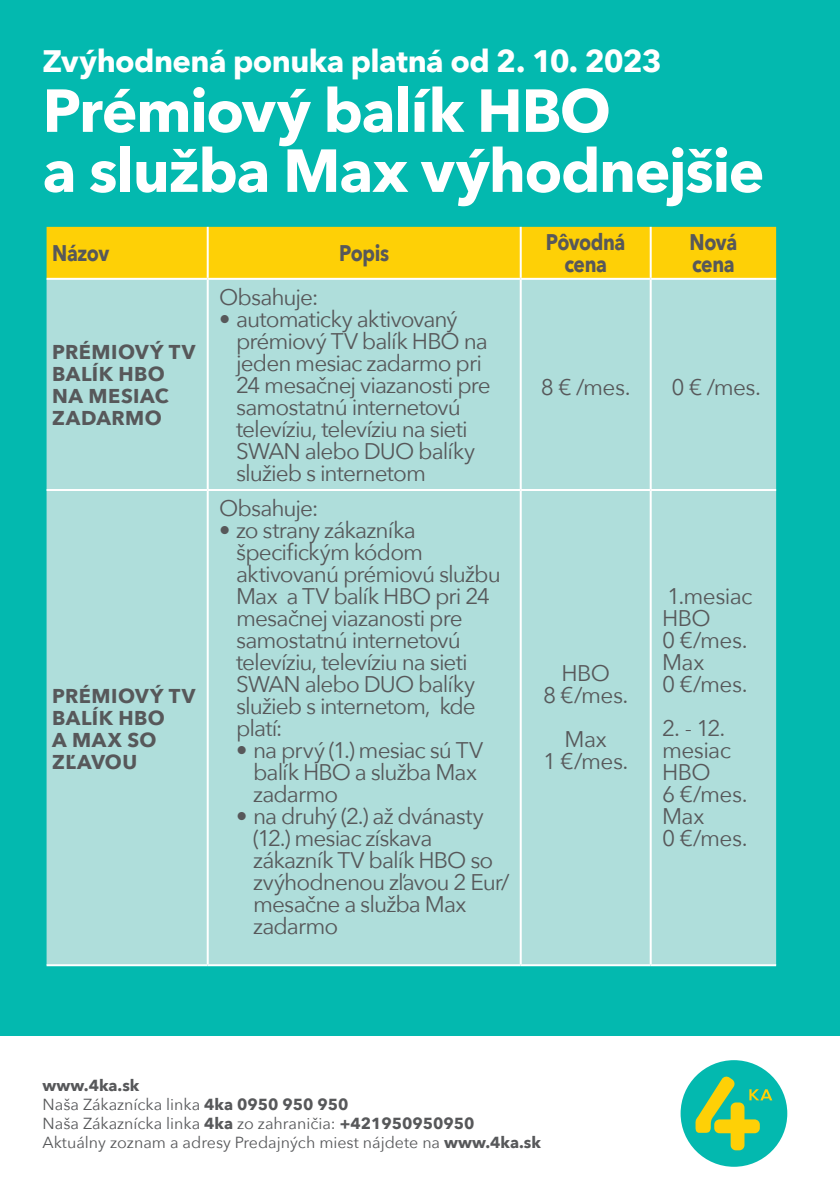
<style>
.page{position:relative;width:840px;height:1191px;background:#fff}
.page>*{position:absolute;margin:0;border:0;box-sizing:border-box;transform-origin:0 0}
.t1{font:700 60px/60px "Avenir Next";letter-spacing:-.025em;color:#fff}
.t2{font:700 31px "Avenir Next";letter-spacing:-.02em;color:#fff}
.t3{font:22.6px/22px "Avenir Next";letter-spacing:-.04em;color:#57585a}
.t4{font:700 22.6px/22px "Avenir Next";letter-spacing:-.02em;color:#57585a;text-align:center;scale:.85 1}
.t5{font:700 20px/22px "Avenir Next";letter-spacing:.025em;color:#57585a}
.t6{font:16px/19.2px "Avenir Next";color:#57585a}
.s1{font-weight:700}
</style>
<div class="page">
<div style="left:0;top:0;width:839px;height:1191px;background:#03b9af"></div>
<div style="left:0;top:1036px;width:839px;height:155px;background:#fff"></div>
<div style="left:47px;top:227px;width:728px;height:51px;background:#fed006"></div>
<div style="left:47px;top:280px;width:728px;height:684px;background:#afdedb"></div>
<hr style="left:206px;top:227px;width:2px;height:51px;background:#fff">
<hr style="left:519px;top:227px;width:2px;height:51px;background:#fff">
<hr style="left:649px;top:227px;width:2px;height:51px;background:#fff">
<hr style="left:47px;top:278px;width:160px;height:2px;background:#fff">
<hr style="left:207px;top:278px;width:313px;height:2px;background:#fff">
<hr style="left:206px;top:280px;width:2px;height:209px;background:#fff">
<hr style="left:520px;top:278px;width:130px;height:2px;background:#fff">
<hr style="left:519px;top:280px;width:2px;height:209px;background:#fff">
<hr style="left:650px;top:278px;width:125px;height:2px;background:#fff">
<hr style="left:649px;top:280px;width:2px;height:209px;background:#fff">
<hr style="left:47px;top:489px;width:160px;height:2px;background:#fff">
<hr style="left:207px;top:489px;width:313px;height:2px;background:#fff">
<hr style="left:206px;top:491px;width:2px;height:473px;background:#fff">
<hr style="left:520px;top:489px;width:130px;height:2px;background:#fff">
<hr style="left:519px;top:491px;width:2px;height:473px;background:#fff">
<hr style="left:650px;top:489px;width:125px;height:2px;background:#fff">
<hr style="left:649px;top:491px;width:2px;height:473px;background:#fff">
<hr style="left:47px;top:964px;width:160px;height:2px;background:#fff">
<hr style="left:207px;top:964px;width:313px;height:2px;background:#fff">
<hr style="left:520px;top:964px;width:130px;height:2px;background:#fff">
<hr style="left:650px;top:964px;width:125px;height:2px;background:#fff">
<svg style="left:680px;top:1060px;width:106px;height:106px"></svg>
<h2 class="t2" style="left:43px;top:34px;width:620px">Zvýhodnená ponuka platná od 2. 10. 2023</h2>
<h1 class="t1" style="left:43px;top:80px;width:723px">Prémiový balík HBO<br>a služba Max výhodnejšie</h1>
<p class="t4" style="left:52px;top:242px;width:69px">Názov</p>
<p class="t4" style="left:339px;top:242px;width:60px">Popis</p>
<p class="t4" style="left:545px;top:231px;width:95px">Pôvodná cena</p>
<p class="t4" style="left:689px;top:231px;width:58px;text-align:left">Nová cena</p>
<p class="t5" style="left:52px;top:341px;width:145px">PRÉMIOVÝ TV<br>BALÍK HBO<br>NA MESIAC<br>ZADARMO</p>
<p class="t5" style="left:52px;top:684px;width:145px">PRÉMIOVÝ TV<br>BALÍK HBO<br>A MAX SO<br>ZĽAVOU</p>
<p class="t3" style="left:219px;top:285px;width:101px">Obsahuje:</p>
<p class="t3" style="left:236px;top:307px;width:256px;text-indent:-17px">• automaticky aktivovaný prémiový TV balík HBO na jeden mesiac zadarmo pri<br>24 mesačnej viazanosti pre samostatnú internetovú televíziu, televíziu na sieti<br>SWAN alebo DUO balíky služieb s internetom</p>
<p class="t3" style="left:219px;top:496px;width:101px">Obsahuje:</p>
<p class="t3" style="left:236px;top:518px;width:266px;text-indent:-17px">• zo strany zákazníka špecifickým kódom aktivovanú prémiovú službu<br>Max a TV balík HBO pri 24 mesačnej viazanosti pre samostatnú internetovú televíziu, televíziu na sieti<br>SWAN alebo DUO balíky služieb s internetom, kde platí:</p>
<p class="t3" style="left:253px;top:738px;width:231px;text-indent:-17px">• na prvý (1.) mesiac sú TV balík HBO a služba Max zadarmo</p>
<p class="t3" style="left:253px;top:804px;width:258px;text-indent:-17px">• na druhý (2.) až dvánasty (12.) mesiac získava zákazník TV balík HBO so zvýhodnenou zľavou 2 Eur/ mesačne a služba Max zadarmo</p>
<p class="t3" style="left:540px;top:375px;width:91px">8 € /mes.</p>
<p class="t3" style="left:671px;top:375px;width:91px">0 € /mes.</p>
<p class="t3" style="left:542px;top:661px;width:87px;text-align:center">HBO<br>8 €/mes.</p>
<p class="t3" style="left:542px;top:727px;width:87px;text-align:center">Max<br>1 €/mes.</p>
<p class="t3" style="left:661px;top:584px;width:92px">1.mesiac<br>HBO<br>0 €/mes.<br>Max<br>0 €/mes.</p>
<p class="t3" style="left:661px;top:716px;width:87px">2. - 12. mesiac<br>HBO<br>6 €/mes.<br>Max<br>0 €/mes.</p>
<p class="t6" style="left:43px;top:1074px;width:499px"><span class="s1">www.4ka.sk<br></span>Naša Zákaznícka linka <span class="s1">4ka 0950 950 950<br></span>Naša Zákaznícka linka <span class="s1">4ka</span> zo zahraničia: <span class="s1">+421950950950<br></span>Aktuálny zoznam a adresy Predajných miest nájdete na <span class="s1">www.4ka.sk</span></p>
</div>
